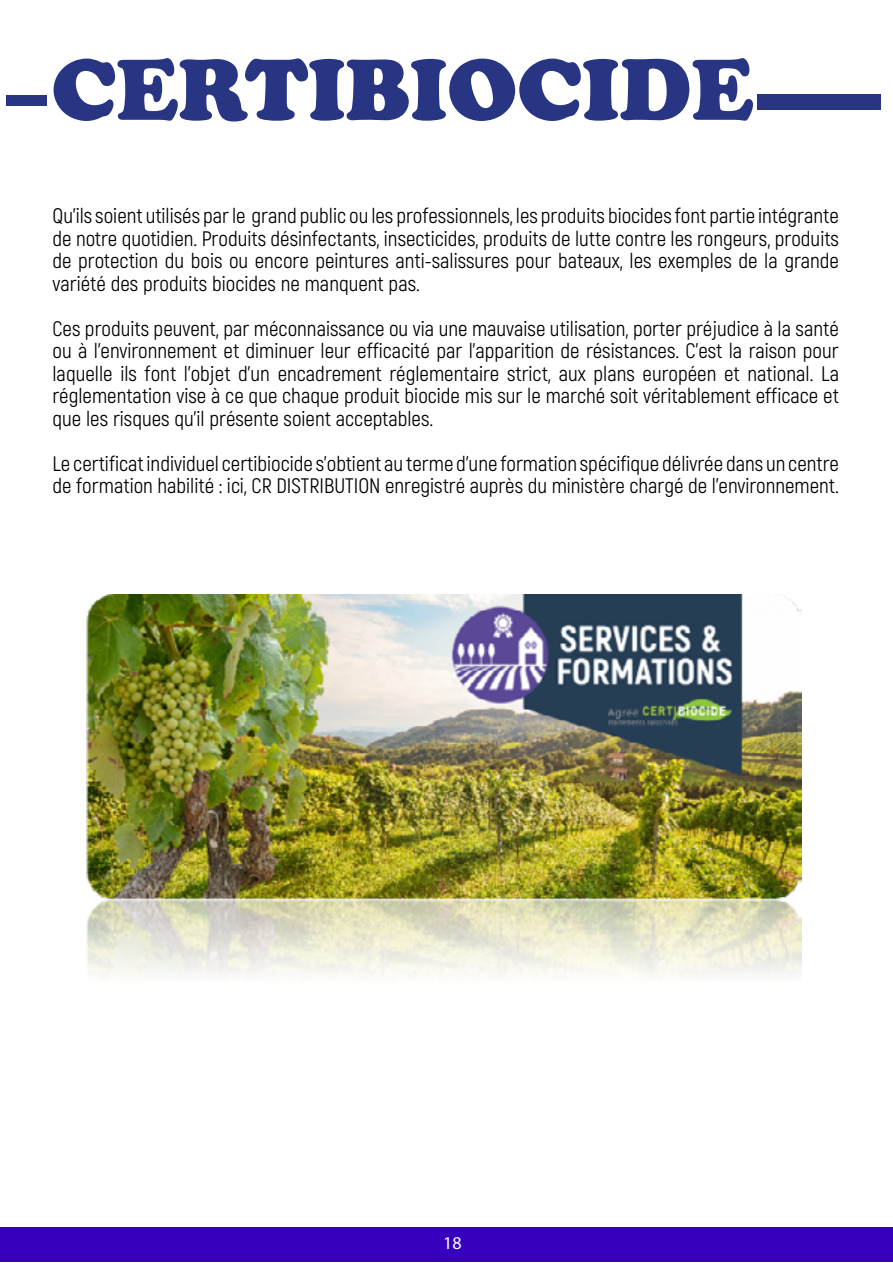
<style>
.page{position:relative;width:893px;height:1263px;background:#fff}
.page>*{position:absolute;margin:0;border:0;box-sizing:border-box;transform-origin:0 0}
.t1{font:900 90px "Cooper";color:#283583}
.t2{font:21px/22.5px "Akrobat";color:#000;text-align:justify}
.t3{font:18px "Myriad Pro";color:#fff}
</style>
<div class="page">
<div style="left:1px;top:1227px;width:892px;height:35px;background:#3700bf"></div>
<div style="left:757px;top:94px;width:123px;height:16px;background:#283583"></div>
<div style="left:6px;top:95px;width:41px;height:11px;background:#283583"></div>
<img style="left:86px;top:595px;width:715px;height:380px">
<hr style="left:892px;top:0;width:1px;height:619px;background:#ff4a00">
<h1 class="t1" style="left:51px;top:37px;width:704px">CERTIBIOCIDE</h1>
<p class="t2" style="left:53px;top:205px;width:788px">Qu’ils soient utilisés par le grand public ou les professionnels, les produits biocides font partie intégrante de notre quotidien. Produits désinfectants, insecticides, produits de lutte contre les rongeurs, produits de protection du bois ou encore peintures anti-salissures pour bateaux, les exemples de la grande variété des produits biocides ne manquent pas.</p>
<p class="t2" style="left:53px;top:317px;width:788px">Ces produits peuvent, par méconnaissance ou via une mauvaise utilisation, porter préjudice à la santé ou à l’environnement et diminuer leur efficacité par l’apparition de résistances. C’est la raison pour laquelle ils font l’objet d’un encadrement réglementaire strict, aux plans européen et national. La réglementation vise à ce que chaque produit biocide mis sur le marché soit véritablement efficace et que les risques qu’il présente soient acceptables.</p>
<p class="t2" style="left:53px;top:452px;width:788px">Le certificat individuel certibiocide s’obtient au terme d’une formation spécifique délivrée dans un centre de formation habilité : ici, CR DISTRIBUTION enregistré auprès du ministère chargé de l’environnement.</p>
<p class="t3" style="left:443px;top:1232px;width:20px">18</p>
</div>
